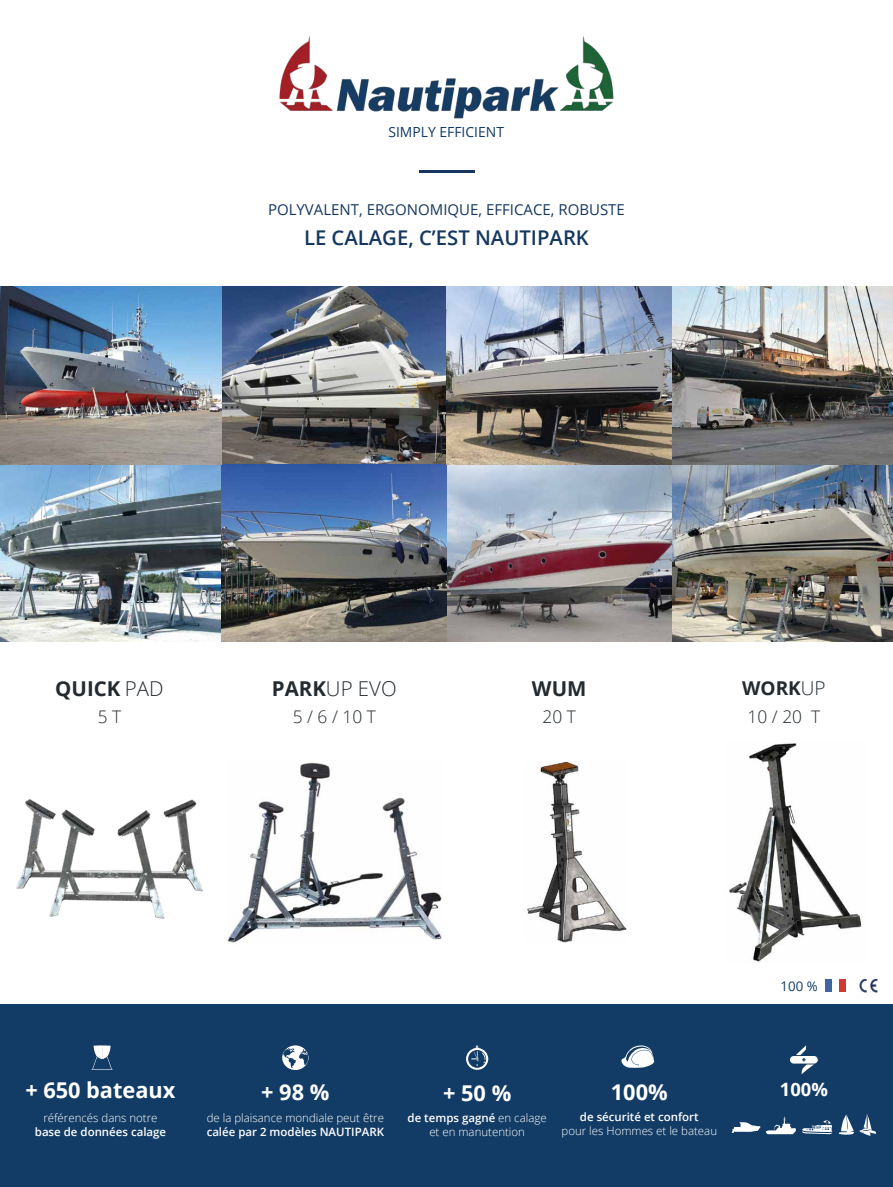
<style>
.page{position:relative;width:893px;height:1187px;background:#fff}
.page>*{position:absolute;margin:0;border:0;box-sizing:border-box;transform-origin:0 0}
.t1{font:700 21.75px "Open Sans";color:#fff}
.t2{font:700 20.48px "Open Sans";color:#232b30}
.t3{font:300 20.48px "Open Sans";color:#232b30}
.t4{font:600 20.33px "Open Sans";color:#16385f}
.t5{font:700 19.05px "Open Sans";color:#232b30}
.t6{font:700 18.38px "Open Sans";color:#fff}
.t7{font:300 17.33px "Open Sans";color:#232b30}
.t8{font:15px "Open Sans";color:#16385f}
.t9{font:13.95px "Open Sans";color:#123c65}
.t10{font:13.27px "Open Sans";color:#123c65}
.t11{font:300 11.48px/13.7px "Open Sans";color:#fff;text-align:center}
.t12{font:600 11.48px "Open Sans";color:#fff}
.s1{font-weight:300}
.s2{font-weight:700}
.s3{font-weight:600}
</style>
<div class="page">
<img style="left:279px;top:36px;width:335px;height:83px">
<hr style="left:419px;top:170px;width:55px;height:2px;background:#16385f">
<img style="left:227px;top:762px;width:215px;height:181px">
<img style="left:729px;top:743px;width:133px;height:218px">
<img style="left:527px;top:761px;width:100px;height:181px">
<img style="left:16px;top:799px;width:187px;height:120px">
<div style="left:0;top:1003px;width:893px;height:183px;background:#123c65"></div>
<div style="left:825px;top:979px;width:7px;height:12px;background:#4165a1"></div>
<div style="left:839px;top:979px;width:6px;height:12px;background:#cf3a31"></div>
<img style="left:0;top:286px;width:893px;height:355px">
<svg style="left:621px;top:1045px;width:33px;height:22px"></svg>
<svg style="left:466px;top:1045px;width:22px;height:24px"></svg>
<svg style="left:92px;top:1045px;width:20px;height:24px"></svg>
<svg style="left:282px;top:1045px;width:26px;height:24px"></svg>
<svg style="left:790px;top:1045px;width:28px;height:29px"></svg>
<svg style="left:732px;top:1122px;width:28px;height:10px"></svg>
<svg style="left:860px;top:1114px;width:16px;height:21px"></svg>
<svg style="left:766px;top:1114px;width:88px;height:20px"></svg>
<img style="left:859px;top:979px;width:18px;height:12px">
<p class="t9" style="left:388px;top:122px;width:117px">SIMPLY EFFICIENT</p>
<h3 class="t8" style="left:268px;top:199px;width:358px">POLYVALENT, ERGONOMIQUE, EFFICACE, ROBUSTE</h3>
<h3 class="t4" style="left:304px;top:224px;width:286px">LE CALAGE, C’EST NAUTIPARK</h3>
<h2 class="t2" style="left:55px;top:674px;width:110px">QUICK <span class="s1">PAD</span></h2>
<h3 class="t7" style="left:98px;top:704px;width:25px">5 T</h3>
<h2 class="t3" style="left:272px;top:674px;width:126px"><span class="s2">PARK</span>UP EVO</h2>
<h3 class="t7" style="left:293px;top:704px;width:84px">5 / 6 / 10 T</h3>
<h2 class="t2" style="left:532px;top:674px;width:56px">WUM</h2>
<h3 class="t5" style="left:742px;top:674px;width:85px">WORK<span class="s1">UP</span></h3>
<h3 class="t7" style="left:542px;top:704px;width:35px">20 T</h3>
<h3 class="t7" style="left:748px;top:704px;width:74px">10 / 20 T</h3>
<p class="t10" style="left:780px;top:976px;width:39px">100 %</p>
<h1 class="t1" style="left:26px;top:1074px;width:151px">+ 650 bateaux</h1>
<h1 class="t1" style="left:261px;top:1076px;width:70px">+ 98 %</h1>
<p class="t11" style="left:207px;top:1110px;width:179px">de la plaisance mondiale peut être</p>
<p class="t12" style="left:207px;top:1123px;width:179px">calée par 2 modèles NAUTIPARK</p>
<p class="t11" style="left:43px;top:1110px;width:116px">référencés dans notre</p>
<p class="t12" style="left:35px;top:1123px;width:133px">base de données calage</p>
<h1 class="t1" style="left:443px;top:1077px;width:70px">+ 50 %</h1>
<p class="t11" style="left:408px;top:1110px;width:141px"><span class="s3">de temps gagné</span> en calage et en manutention</p>
<h1 class="t1" style="left:611px;top:1076px;width:58px">100%</h1>
<p class="t12" style="left:580px;top:1109px;width:120px">de sécurité et confort</p>
<p class="t11" style="left:561px;top:1123px;width:157px">pour les Hommes et le bateau</p>
<h3 class="t6" style="left:780px;top:1076px;width:50px">100%</h3>
</div>
